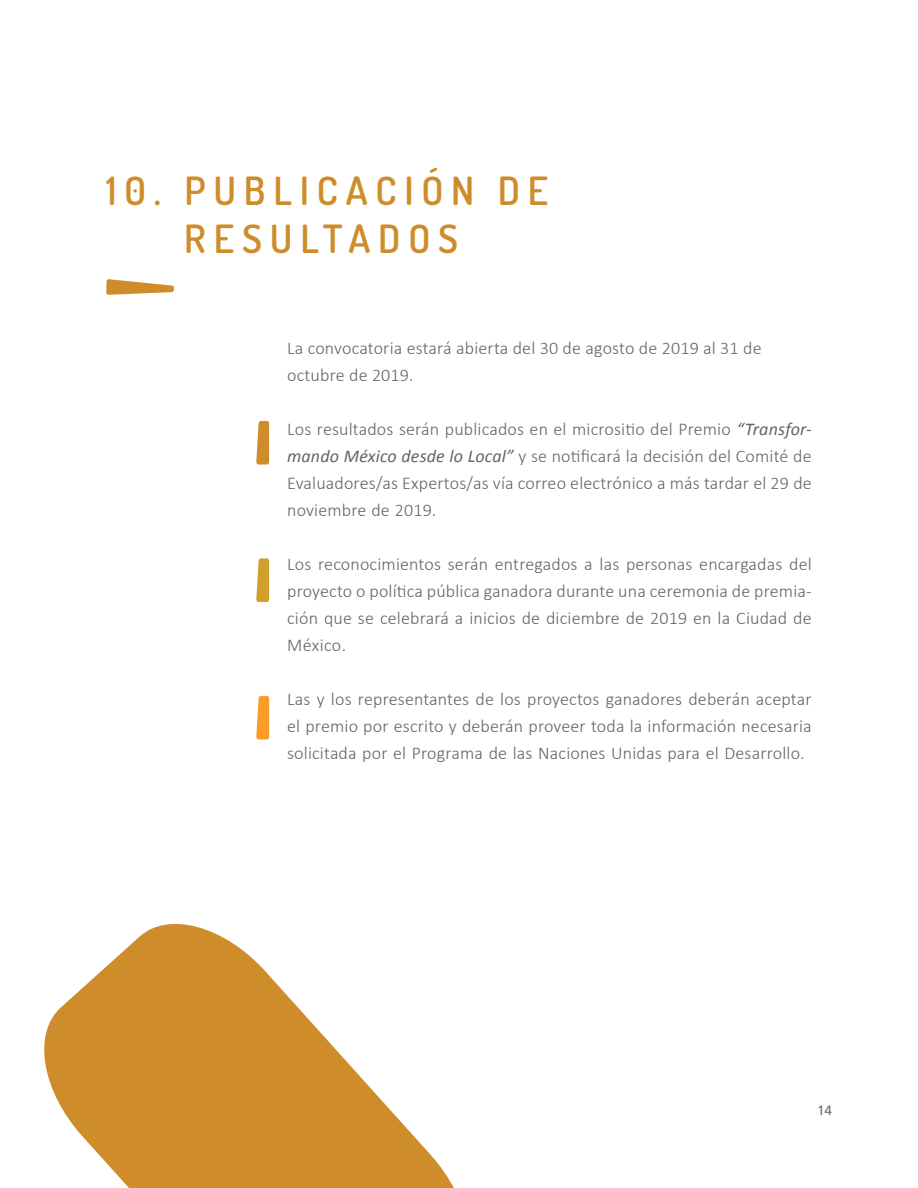
<style>
.page{position:relative;width:918px;height:1188px;background:#fff}
.page>*{position:absolute;margin:0;border:0;box-sizing:border-box;transform-origin:0 0}
.t1{font:600 39px/48px "Dosis";letter-spacing:.2em;color:#ce8d2a;text-align:center}
.t2{font:300 18px/27px "Calibri";letter-spacing:.01em;color:#636466;text-align:justify}
.t3{font:13.5px "Frutiger";color:#6d6e71}
.s1{font-weight:400;font-style:italic}
</style>
<div class="page">
<svg style="left:106px;top:279px;width:68px;height:16px"></svg>
<svg style="left:256px;top:421px;width:13px;height:44px"></svg>
<svg style="left:256px;top:558px;width:13px;height:44px"></svg>
<svg style="left:256px;top:696px;width:13px;height:44px"></svg>
<svg style="left:44px;top:924px;width:410px;height:264px;fill:#ce8d2a"></svg>
<h1 class="t1" style="left:106px;top:166px;width:444px">10. PUBLICACIÓN DE<br>RESULTADOS</h1>
<p class="t2" style="left:287px;top:333px;width:476px">La convocatoria estará abierta del 30 de agosto de 2019 al 31 de octubre de 2019.</p>
<p class="t2" style="left:287px;top:414px;width:526px">Los resultados serán publicados en el micrositio del Premio <span class="s1">“Transfor&shy;mando México desde lo Local”</span> y se notificará la decisión del Comité de Evaluadores/as Expertos/as vía correo electrónico a más tardar el 29 de noviembre de 2019.</p>
<p class="t2" style="left:287px;top:549px;width:526px">Los reconocimientos serán entregados a las personas encargadas del proyecto o política pública ganadora durante una ceremonia de premia&shy;ción que se celebrará a inicios de diciembre de 2019 en la Ciudad de México.</p>
<p class="t2" style="left:287px;top:684px;width:526px">Las y los representantes de los proyectos ganadores deberán aceptar el premio por escrito y deberán proveer toda la información necesaria solicitada por el Programa de las Naciones Unidas para el Desarrollo.</p>
<p class="t3" style="left:817px;top:1102px;width:17px">14</p>
</div>
